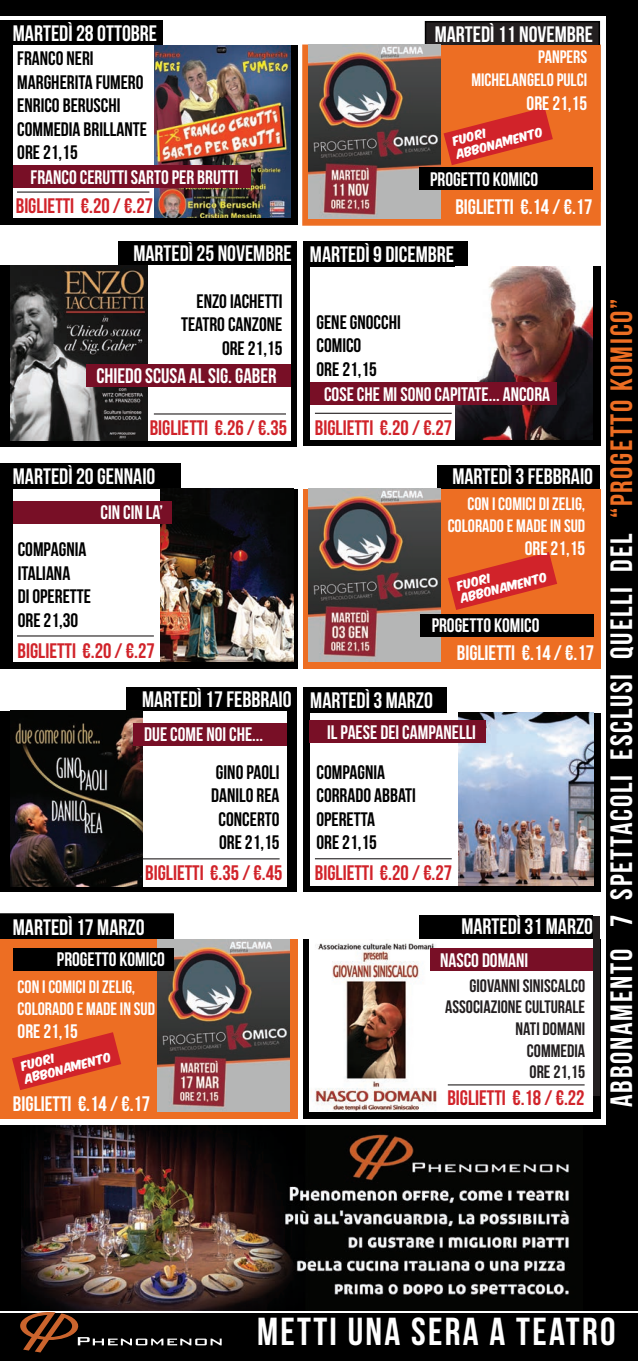
<style>
.page{position:relative;width:638px;height:1361px;background:#fff}
.page>*{position:absolute;margin:0;border:0;box-sizing:border-box;transform-origin:0 0}
.t1{font:39px "Bebas Neue";letter-spacing:.06em;color:#fff}
.t2{font:30.9px "Bebas Neue";letter-spacing:.06em;color:#fff}
.t3{font:22.35px "Bebas Neue";color:#fff}
.t4{font:21px "Bebas Neue";color:#d1232a}
.t5{font:21px "Bebas Neue";color:#fff}
.t6{font:19.5px "Bebas Neue";color:#000}
.t7{font:19.5px "Bebas Neue";color:#fff}
.t8{font:18px "Bebas Neue";color:#fff}
.t9{font:18px "Bebas Neue";color:#231f20}
.t10{font:10.95px "Komika Axis";color:#fff}
.s1{color:#ed6e23}
</style>
<div class="page">
<div style="left:606px;top:0;width:32px;height:1311px;background:#000"></div>
<div style="left:0;top:1313px;width:638px;height:48px;background:#000"></div>
<svg style="left:17px;top:1310px;width:205px;height:42px"></svg>
<div style="left:0;top:45px;width:297px;height:180px;background:#000"></div>
<div style="left:0;top:489px;width:297px;height:179px;background:#000"></div>
<div style="left:0;top:939px;width:297px;height:179px;background:#ed6e23"></div>
<div style="left:303px;top:266px;width:297px;height:179px;background:linear-gradient(to right,#000,#000)"></div>
<svg style="left:303px;top:713px;width:297px;height:178px;fill:#000"></svg>
<div style="left:0;top:20px;width:163px;height:178px;background:#000"></div>
<div style="left:0;top:464px;width:180px;height:178px;background:#000"></div>
<div style="left:303px;top:241px;width:165px;height:178px;background:#000"></div>
<div style="left:303px;top:687px;width:144px;height:178px;background:#000"></div>
<div style="left:0;top:265px;width:297px;height:181px;background:#000"></div>
<div style="left:0;top:711px;width:297px;height:181px;background:#000"></div>
<div style="left:119px;top:241px;width:178px;height:180px;background:#000"></div>
<div style="left:126px;top:687px;width:171px;height:180px;background:#000"></div>
<div style="left:302px;top:45px;width:299px;height:181px;background:#ed6e23;border:2px solid #ed6e23"></div>
<div style="left:303px;top:489px;width:297px;height:179px;background:#ed6e23"></div>
<div style="left:303px;top:939px;width:297px;height:180px;background:#000"></div>
<div style="left:425px;top:22px;width:174px;height:179px;background:#231f20"></div>
<div style="left:425px;top:21px;width:175px;height:181px;border:2px solid #000"></div>
<div style="left:438px;top:465px;width:162px;height:180px;background:#000"></div>
<div style="left:448px;top:915px;width:152px;height:180px;background:#231f20"></div>
<div style="left:13px;top:45px;width:269px;height:173px;background:#fff"></div>
<div style="left:13px;top:489px;width:269px;height:172px;background:#fff"></div>
<div style="left:310px;top:267px;width:269px;height:172px;background:#fff"></div>
<div style="left:310px;top:713px;width:283px;height:172px;background:#fff"></div>
<div style="left:18px;top:265px;width:273px;height:175px;background:#fff"></div>
<div style="left:13px;top:711px;width:274px;height:175px;background:#fff"></div>
<div style="left:324px;top:45px;width:276px;height:173px;background:#ed6e23"></div>
<div style="left:324px;top:489px;width:276px;height:172px;background:#ed6e23"></div>
<img style="left:161px;top:489px;width:133px;height:172px">
<div style="left:324px;top:939px;width:268px;height:173px;background:#fff"></div>
<img style="left:458px;top:713px;width:135px;height:172px">
<img style="left:154px;top:45px;width:136px;height:173px">
<img style="left:11px;top:265px;width:137px;height:175px">
<div style="left:13px;top:165px;width:237px;height:23px;background:#780f26"></div>
<div style="left:13px;top:501px;width:159px;height:22px;background:#780f26"></div>
<img style="left:456px;top:267px;width:136px;height:172px">
<div style="left:310px;top:383px;width:247px;height:22px;background:#780f26"></div>
<div style="left:420px;top:915px;width:173px;height:24px;background:#000"></div>
<img style="left:308px;top:44px;width:132px;height:174px">
<img style="left:308px;top:489px;width:132px;height:173px">
<img style="left:157px;top:939px;width:132px;height:173px">
<img style="left:309px;top:939px;width:132px;height:173px">
<div style="left:419px;top:168px;width:173px;height:22px;background:#000"></div>
<div style="left:430px;top:948px;width:162px;height:22px;background:#780f26"></div>
<div style="left:87px;top:364px;width:204px;height:22px;background:#780f26"></div>
<div style="left:310px;top:720px;width:176px;height:22px;background:#780f26"></div>
<img style="left:10px;top:711px;width:133px;height:175px">
<div style="left:133px;top:723px;width:154px;height:22px;background:#780f26"></div>
<div style="left:0;top:1125px;width:626px;height:185px;background:#000"></div>
<img style="left:22px;top:1125px;width:561px;height:186px">
<hr style="left:315px;top:858px;width:137px;height:1px;background:#231f20">
<hr style="left:315px;top:413px;width:137px;height:1px;background:#231f20">
<hr style="left:17px;top:635px;width:137px;height:1px;background:#231f20">
<hr style="left:17px;top:191px;width:132px;height:2px;background:#231f20">
<hr style="left:448px;top:1084px;width:136px;height:1px;background:#231f20">
<hr style="left:143px;top:858px;width:137px;height:1px;background:#231f20">
<hr style="left:154px;top:413px;width:132px;height:1px;background:#231f20">
<svg style="left:443px;top:107px;width:110px;height:58px"></svg>
<svg style="left:448px;top:552px;width:109px;height:58px"></svg>
<svg style="left:0;top:913px;width:174px;height:180px"></svg>
<div style="left:420px;top:615px;width:174px;height:22px;background:#000"></div>
<div style="left:0;top:0;width:638px;height:15px;background:#000"></div>
<p class="t3" style="left:13px;top:21px;width:146px">MARTEDÌ 28 OTTOBRE</p>
<p class="t6" style="left:17px;top:48px;width:78px">FRANCO NERI</p>
<p class="t6" style="left:17px;top:71px;width:128px">MARGHERITA FUMERO</p>
<p class="t6" style="left:17px;top:95px;width:105px">ENRICO BERUSCHI</p>
<p class="t6" style="left:17px;top:118px;width:131px">COMMEDIA BRILLANTE</p>
<p class="t6" style="left:17px;top:142px;width:62px">ORE 21,15</p>
<p class="t7" style="left:31px;top:166px;width:209px">FRANCO CERUTTI SARTO PER BRUTTI</p>
<p class="t4" style="left:16px;top:195px;width:139px">BIGLIETTI €.20 / €.27</p>
<p class="t3" style="left:133px;top:241px;width:160px">MARTEDÌ 25 NOVEMBRE</p>
<p class="t6" style="left:196px;top:290px;width:87px">ENZO IACHETTI</p>
<p class="t6" style="left:181px;top:314px;width:103px">TEATRO CANZONE</p>
<p class="t6" style="left:222px;top:337px;width:62px">ORE 21,15</p>
<p class="t5" style="left:96px;top:365px;width:182px">CHIEDO SCUSA AL SIG. GABER</p>
<p class="t4" style="left:150px;top:416px;width:139px">BIGLIETTI €.26 / €.35</p>
<p class="t3" style="left:13px;top:464px;width:144px">MARTEDÌ 20 GENNAIO</p>
<p class="t6" style="left:18px;top:539px;width:70px">COMPAGNIA</p>
<p class="t6" style="left:18px;top:562px;width:54px">ITALIANA</p>
<p class="t6" style="left:18px;top:586px;width:75px">DI OPERETTE</p>
<p class="t6" style="left:18px;top:609px;width:62px">ORE 21,30</p>
<p class="t7" style="left:101px;top:502px;width:64px">CIN CIN LA’</p>
<p class="t4" style="left:18px;top:639px;width:139px">BIGLIETTI €.20 / €.27</p>
<p class="t3" style="left:142px;top:687px;width:151px">MARTEDÌ 17 FEBBRAIO</p>
<p class="t3" style="left:435px;top:22px;width:160px">MARTEDÌ 11 NOVEMBRE</p>
<p class="t8" style="left:538px;top:46px;width:50px">PANPERS</p>
<p class="t8" style="left:471px;top:70px;width:117px">MICHELANGELO PULCI</p>
<p class="t7" style="left:526px;top:92px;width:62px">ORE 21,15</p>
<p class="t10" style="left:455px;top:148px;width:90px;rotate:-14deg">Abbonamento</p>
<p class="t10" style="left:452px;top:136px;width:36px;rotate:-14deg">Fuori</p>
<p class="t7" style="left:430px;top:168px;width:109px">PROGETTO KOMICO</p>
<p class="t5" style="left:455px;top:195px;width:139px">BIGLIETTI €.14 / €.17</p>
<p class="t3" style="left:310px;top:242px;width:146px">MARTEDÌ 9 DICEMBRE</p>
<p class="t6" style="left:316px;top:311px;width:86px">GENE GNOCCHI</p>
<p class="t6" style="left:316px;top:335px;width:46px">COMICO</p>
<p class="t6" style="left:316px;top:358px;width:62px">ORE 21,15</p>
<p class="t7" style="left:324px;top:383px;width:228px">COSE CHE MI SONO CAPITATE... ANCORA</p>
<p class="t4" style="left:315px;top:416px;width:139px">BIGLIETTI €.20 / €.27</p>
<p class="t3" style="left:452px;top:464px;width:142px">MARTEDÌ 3 FEBBRAIO</p>
<p class="t8" style="left:467px;top:493px;width:119px">CON I COMICI DI ZELIG,</p>
<p class="t8" style="left:448px;top:516px;width:139px">COLORADO E MADE IN SUD</p>
<p class="t7" style="left:525px;top:537px;width:62px">ORE 21,15</p>
<p class="t10" style="left:459px;top:593px;width:90px;rotate:-14deg">Abbonamento</p>
<p class="t10" style="left:456px;top:580px;width:36px;rotate:-14deg">Fuori</p>
<p class="t7" style="left:432px;top:615px;width:109px">PROGETTO KOMICO</p>
<p class="t5" style="left:457px;top:641px;width:139px">BIGLIETTI €.14 / €.17</p>
<p class="t3" style="left:310px;top:687px;width:124px">MARTEDÌ 3 MARZO</p>
<p class="t7" style="left:144px;top:723px;width:120px">DUE COME NOI CHE...</p>
<p class="t7" style="left:327px;top:721px;width:150px">IL PAESE DEI CAMPANELLI</p>
<p class="t6" style="left:216px;top:761px;width:65px">GINO PAOLI</p>
<p class="t6" style="left:211px;top:785px;width:70px">DANILO REA</p>
<p class="t6" style="left:219px;top:808px;width:62px">CONCERTO</p>
<p class="t6" style="left:219px;top:832px;width:62px">ORE 21,15</p>
<p class="t6" style="left:316px;top:761px;width:70px">COMPAGNIA</p>
<p class="t6" style="left:316px;top:785px;width:101px">CORRADO ABBATI</p>
<p class="t6" style="left:316px;top:808px;width:60px">OPERETTA</p>
<p class="t6" style="left:316px;top:832px;width:62px">ORE 21,15</p>
<p class="t4" style="left:145px;top:861px;width:139px">BIGLIETTI €.35 / €.45</p>
<p class="t4" style="left:315px;top:861px;width:139px">BIGLIETTI €.20 / €.27</p>
<p class="t3" style="left:13px;top:915px;width:133px">MARTEDÌ 17 MARZO</p>
<p class="t3" style="left:461px;top:913px;width:133px">MARTEDÌ 31 MARZO</p>
<p class="t7" style="left:57px;top:949px;width:109px">PROGETTO KOMICO</p>
<p class="t8" style="left:18px;top:976px;width:119px">CON I COMICI DI ZELIG,</p>
<p class="t8" style="left:18px;top:999px;width:139px">COLORADO E MADE IN SUD</p>
<p class="t7" style="left:18px;top:1020px;width:62px">ORE 21,15</p>
<p class="t10" style="left:24px;top:1073px;width:90px;rotate:-14deg">Abbonamento</p>
<p class="t10" style="left:20px;top:1060px;width:36px;rotate:-14deg">Fuori</p>
<p class="t5" style="left:13px;top:1092px;width:139px">BIGLIETTI €.14 / €.17</p>
<p class="t7" style="left:440px;top:949px;width:90px">NASCO DOMANI</p>
<p class="t9" style="left:469px;top:975px;width:117px">GIOVANNI SINISCALCO</p>
<p class="t9" style="left:445px;top:997px;width:142px">ASSOCIAZIONE CULTURALE</p>
<p class="t9" style="left:515px;top:1019px;width:71px">NATI DOMANI</p>
<p class="t9" style="left:527px;top:1040px;width:60px">COMMEDIA</p>
<p class="t9" style="left:529px;top:1062px;width:57px">ORE 21,15</p>
<p class="t4" style="left:447px;top:1086px;width:139px">BIGLIETTI €.18 / €.22</p>
<p class="t2" style="left:604px;top:1107px;width:810px;rotate:-90deg">ABBONAMENTO 7 SPETTACOLI ESCLUSI QUELLI DEL <span class="s1">“PROGETTO KOMICO”</span></p>
<p class="t1" style="left:257px;top:1309px;width:360px">METTI UNA SERA A TEATRO</p>
</div>
